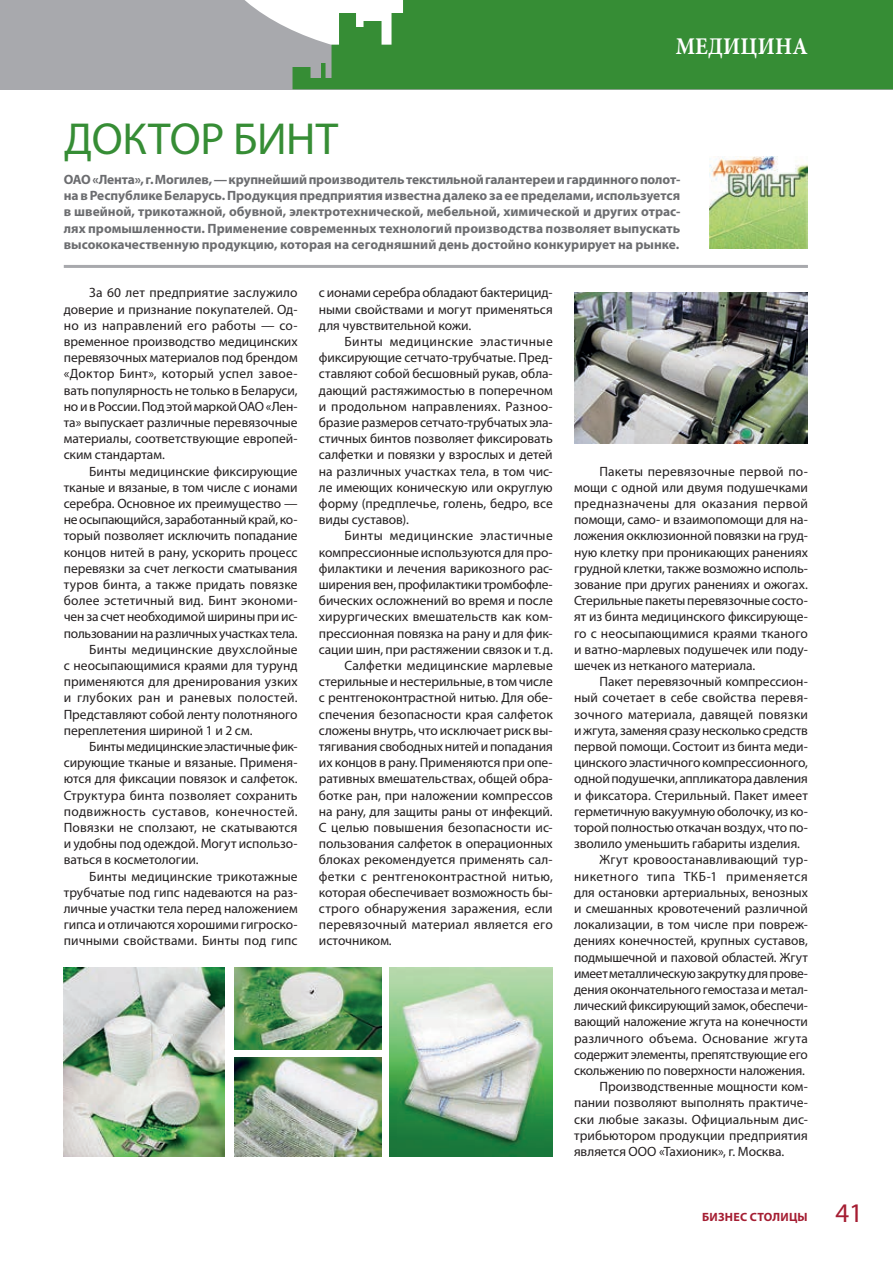
<style>
.page{position:relative;width:893px;height:1263px;background:#fff}
.page>*{position:absolute;margin:0;border:0;box-sizing:border-box;transform-origin:0 0}
.Заголовок{font:45px "Myriad Pro";letter-spacing:-.01em;color:#368d35}
.t1{font:27px "Myriad Pro";color:#a51d32}
.t2{font:700 24px "Minion Pro";letter-spacing:.01em;color:#fff;scale:.91 1}
.текст{font:13.5px/16.2px "Myriad Pro";letter-spacing:-.005em;color:#231f20;text-align:justify}
.Lead{font:700 13.5px/16.2px "Myriad Pro";color:#6c6d70;text-align:justify}
.t3{font:700 12px "Myriad Pro";letter-spacing:.02em;color:#a51d32}
</style>
<div class="page">
<div style="left:0;top:0;width:893px;height:89px;background:#a8a9ad"></div>
<svg style="left:245px;top:0;width:47px;height:30px"></svg>
<svg style="left:292px;top:0;width:601px;height:89px;background:#449444"></svg>
<hr style="left:64px;top:265px;width:744px;height:3px;background:#a8a9ad">
<img style="left:709px;top:156px;width:99px;height:93px">
<img style="left:574px;top:293px;width:234px;height:150px">
<img style="left:64px;top:967px;width:160px;height:189px">
<img style="left:234px;top:1058px;width:147px;height:98px">
<img style="left:234px;top:967px;width:147px;height:82px">
<img style="left:390px;top:967px;width:163px;height:189px">
<p class="t2" style="left:676px;top:29px;width:147px">МЕДИЦИНА</p>
<p class="Заголовок" style="left:64px;top:111px;width:275px">ДОКТОР БИНТ</p>
<p class="Lead" style="left:64px;top:171px;width:618px">ОАО «Лента», г. Могилев, — крупнейший производитель текстильной галантереи и гардинного полот&shy;на в Республике Беларусь. Продукция предприятия известна далеко за ее пределами, используется в швейной, трикотажной, обувной, электротехнической, мебельной, химической и других отрас&shy;лях промышленности. Применение современных технологий производства позволяет выпускать высококачественную продукцию, которая на сегодняшний день достойно конкурирует на рынке.</p>
<p class="текст" style="left:64px;top:284px;width:235px;text-indent:26px">За 60 лет предприятие заслужило доверие и признание покупателей. Од&shy;но из направлений его работы — со&shy;временное производство медицинских перевязочных материалов под брендом «Доктор Бинт», который успел завое&shy;вать популярность не только в Беларуси, но и в России. Под этой маркой ОАО «Лен&shy;та» выпускает различные перевязочные материалы, соответствующие европей&shy;ским стандартам.</p>
<p class="текст" style="left:64px;top:463px;width:235px;text-indent:26px">Бинты медицинские фиксирующие тканые и вязаные, в том числе с ионами серебра. Основное их преимущество — не осыпающийся, заработанный край, ко&shy;торый позволяет исключить попадание концов нитей в рану, ускорить процесс перевязки за счет легкости сматывания туров бинта, а также придать повязке более эстетичный вид. Бинт экономи&shy;чен за счет необходимой ширины при ис&shy;пользовании на различных участках тела.</p>
<p class="текст" style="left:64px;top:641px;width:235px;text-indent:26px">Бинты медицинские двухслойные с неосыпающимися краями для турунд применяются для дренирования узких и глубоких ран и раневых полостей.<br>Представляют собой ленту полотняного переплетения шириной 1 и 2 см.</p>
<p class="текст" style="left:64px;top:738px;width:235px;text-indent:26px">Бинты медицинские эластичные фик&shy;сирующие тканые и вязаные. Применя&shy;ются для фиксации повязок и салфеток.<br>Структура бинта позволяет сохранить подвижность суставов, конечностей.<br>Повязки не сползают, не скатываются и удобны под одеждой. Могут использо&shy;ваться в косметологии.</p>
<p class="текст" style="left:64px;top:868px;width:235px;text-indent:26px">Бинты медицинские трикотажные трубчатые под гипс надеваются на раз&shy;личные участки тела перед наложением гипса и отличаются хорошими гигроско&shy;пичными свойствами. Бинты под гипс</p>
<p class="текст" style="left:319px;top:284px;width:235px">с ионами серебра обладают бактерицид&shy;ными свойствами и могут применяться для чувствительной кожи.</p>
<p class="текст" style="left:319px;top:333px;width:235px;text-indent:26px">Бинты медицинские эластичные фиксирующие сетчато-трубчатые. Пред&shy;ставляют собой бесшовный рукав, обла&shy;дающий растяжимостью в поперечном и продольном направлениях. Разноо&shy;бразие размеров сетчато-трубчатых эла&shy;стичных бинтов позволяет фиксировать салфетки и повязки у взрослых и детей на различных участках тела, в том чис&shy;ле имеющих коническую или округлую форму (предплечье, голень, бедро, все виды суставов).</p>
<p class="текст" style="left:319px;top:527px;width:235px;text-indent:26px">Бинты медицинские эластичные компрессионные используются для про&shy;филактики и лечения варикозного рас&shy;ширения вен, профилактики тромбофле&shy;бических осложнений во время и после хирургических вмешательств как ком&shy;прессионная повязка на рану и для фик&shy;сации шин, при растяжении связок и т.д.</p>
<p class="текст" style="left:319px;top:657px;width:235px;text-indent:26px">Салфетки медицинские марлевые стерильные и нестерильные, в том числе с рентгеноконтрастной нитью. Для обе&shy;спечения безопасности края салфеток сложены внутрь, что исключает риск вы&shy;тягивания свободных нитей и попадания их концов в рану. Применяются при опе&shy;ративных вмешательствах, общей обра&shy;ботке ран, при наложении компрессов на рану, для защиты раны от инфекций.<br>С целью повышения безопасности ис&shy;пользования салфеток в операционных блоках рекомендуется применять сал&shy;фетки с рентгеноконтрастной нитью, которая обеспечивает возможность бы&shy;строго обнаружения заражения, если перевязочный материал является его источником.</p>
<p class="текст" style="left:574px;top:463px;width:235px;text-indent:26px">Пакеты перевязочные первой по&shy;мощи с одной или двумя подушечками предназначены для оказания первой помощи, само- и взаимопомощи для на&shy;ложения окклюзионной повязки на груд&shy;ную клетку при проникающих ранениях грудной клетки, также возможно исполь&shy;зование при других ранениях и ожогах.<br>Стерильные пакеты перевязочные состо&shy;ят из бинта медицинского фиксирующе&shy;го с неосыпающимися краями тканого и ватно-марлевых подушечек или поду&shy;шечек из нетканого материала.</p>
<p class="текст" style="left:574px;top:673px;width:235px;text-indent:26px">Пакет перевязочный компрессион&shy;ный сочетает в себе свойства перевя&shy;зочного материала, давящей повязки и жгута, заменяя сразу несколько средств первой помощи. Состоит из бинта меди&shy;цинского эластичного компрессионного, одной подушечки, аппликатора давления и фиксатора. Стерильный. Пакет имеет герметичную вакуумную оболочку, из ко&shy;торой полностью откачан воздух, что по&shy;зволило уменьшить габариты изделия.</p>
<p class="текст" style="left:574px;top:851px;width:235px;text-indent:26px">Жгут кровоостанавливающий тур&shy;никетного типа ТКБ-1 применяется для остановки артериальных, венозных и смешанных кровотечений различной локализации, в том числе при повреж&shy;дениях конечностей, крупных суставов, подмышечной и паховой областей. Жгут имеет металлическую закрутку для прове&shy;дения окончательного гемостаза и метал&shy;лический фиксирующий замок, обеспечи&shy;вающий наложение жгута на конечности различного объема. Основание жгута содержит элементы, препятствующие его скольжению по поверхности наложения.</p>
<p class="текст" style="left:574px;top:1078px;width:235px;text-indent:26px">Производственные мощности ком&shy;пании позволяют выполнять практиче&shy;ски любые заказы. Официальным дис&shy;трибьютором продукции предприятия является ООО «Тахионик», г. Москва.</p>
<p class="t3" style="left:702px;top:1209px;width:107px">БИЗНЕС СТОЛИЦЫ</p>
<h2 class="t1" style="left:835px;top:1196px;width:29px">41</h2>
</div>
